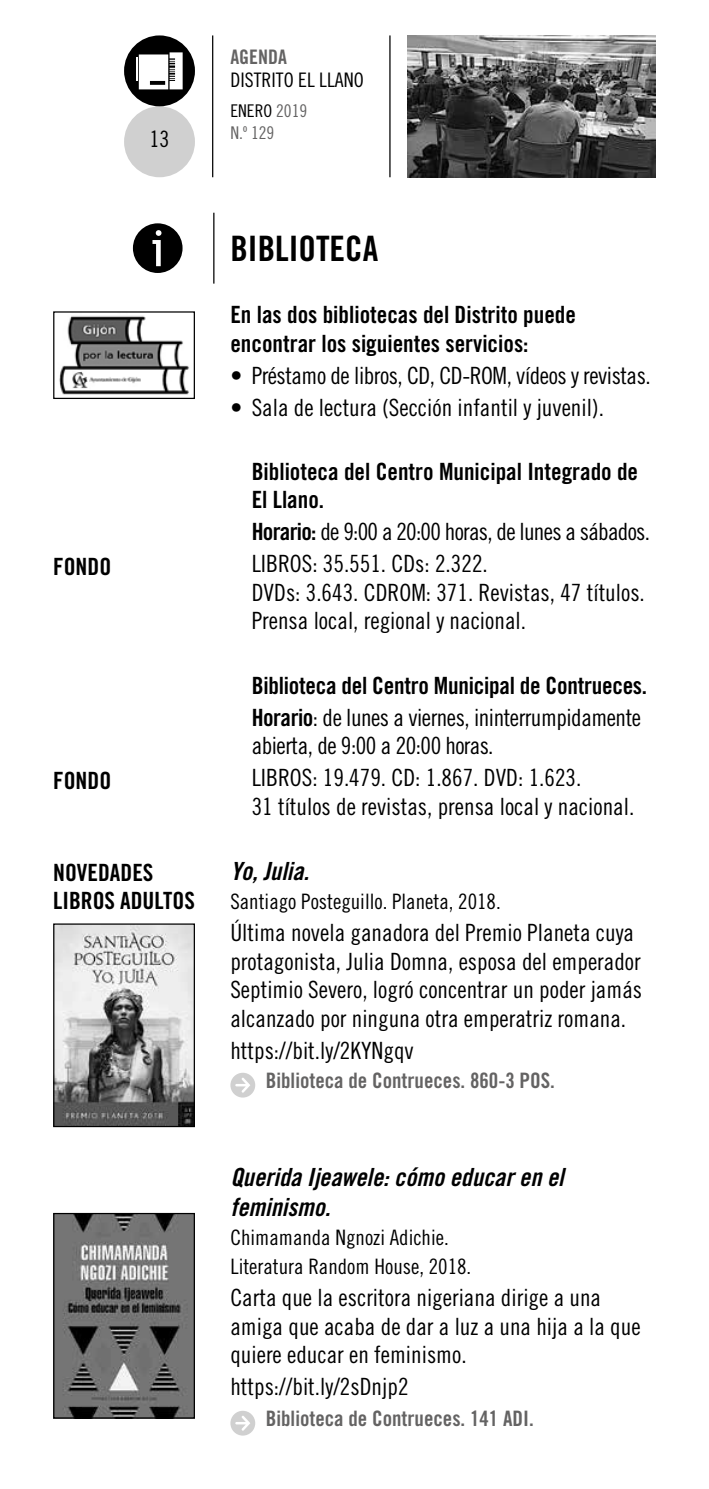
<style>
.page{position:relative;width:709px;height:1489px;background:#fff}
.page>*{position:absolute;margin:0;border:0;box-sizing:border-box;transform-origin:0 0}
.t1{font:35px "Trade Gothic LT Std Bd Cn 20";color:#000}
.t2{font:25px/30px "Trade Gothic LT Std Bd Cn 20 Obl";color:#000}
.t3{font:23.75px/28.5px "Trade Gothic LT Std Cn 18";color:#000}
.t4{font:23.75px/28.5px "Trade Gothic LT Std Bd Cn 20";color:#000}
.t5{font:23.75px/28.5px "Trade Gothic LT Std Cn 18";letter-spacing:-.02em;color:#000}
.t6{font:23.75px/32px "Trade Gothic LT Std Cn 18";letter-spacing:-.03em;color:#000}
.t7{font:22.5px "Trade Gothic LT Std Cn 18";color:#000}
.t8{font:21.25px/29px "Trade Gothic LT Std Cn 18";color:#000}
.t9{font:21.25px "Trade Gothic LT Std Bd Cn 20";color:#646363}
.t10{font:20px "Trade Gothic LT Std Cn 18";color:#000}
.t11{font:20px "Trade Gothic LT Std Bd Cn 20";color:#646363}
.t12{font:17.5px/22.5px "Trade Gothic LT Std Cn 18";color:#646363}
.s1{color:#000}
.s2{font-family:"Trade Gothic LT Std Bd Cn 20"}
</style>
<div class="page">
<hr style="left:212px;top:35px;width:1px;height:142px;background:#000">
<hr style="left:389px;top:35px;width:1px;height:142px;background:#000">
<div style="left:124px;top:106px;width:71px;height:71px;background:#d0d0d0;border-radius:50%"></div>
<div style="left:124px;top:35px;width:71px;height:71px;background:#000;border-radius:50%"></div>
<svg style="left:139px;top:52px;width:44px;height:37px;background:#d5d5d5"></svg>
<hr style="left:136px;top:57px;width:2px;height:24px;background:#fff">
<hr style="left:213px;top:213px;width:1px;height:70px;background:#000">
<div style="left:133px;top:223px;width:49px;height:50px;background:#000;border-radius:50%"></div>
<svg style="left:152px;top:230px;width:9px;height:36px"></svg>
<img style="left:59px;top:315px;width:130px;height:80px">
<div style="left:53px;top:311px;width:142px;height:88px;border:1px solid #000"></div>
<img style="left:55px;top:925px;width:138px;height:200px">
<div style="left:53px;top:923px;width:142px;height:204px;border:1px solid #000"></div>
<div style="left:230px;top:1072px;width:25px;height:25px;background:#d0d0d0;border-radius:50%"></div>
<svg style="left:235px;top:1078px;width:15px;height:14px"></svg>
<img style="left:55px;top:1214px;width:138px;height:202px">
<div style="left:53px;top:1212px;width:142px;height:206px;border:1px solid #000"></div>
<div style="left:230px;top:1410px;width:25px;height:25px;background:#d0d0d0;border-radius:50%"></div>
<svg style="left:235px;top:1416px;width:15px;height:14px"></svg>
<img style="left:407px;top:35px;width:249px;height:142px">
<p class="t7" style="left:149px;top:126px;width:21px">13</p>
<p class="t4" style="left:53px;top:552px;width:60px">FONDO</p>
<p class="t4" style="left:53px;top:765px;width:60px">FONDO</p>
<p class="t4" style="left:53px;top:857px;width:143px">NOVEDADES<br>LIBROS ADULTOS</p>
<p class="t11" style="left:230px;top:45px;width:58px">AGENDA</p>
<p class="t10" style="left:230px;top:68px;width:135px">DISTRITO EL LLANO</p>
<p class="t12" style="left:230px;top:99px;width:78px"><span class="s1">ENERO</span> 2019<br>N.º 129</p>
<h1 class="t1" style="left:230px;top:227px;width:149px">BIBLIOTECA</h1>
<p class="t4" style="left:230px;top:300px;width:347px">En las dos bibliotecas del Distrito puede encontrar los siguientes servicios:</p>
<p class="t5" style="left:230px;top:360px;width:422px">• Préstamo de libros, CD, CD-ROM, vídeos y revistas.</p>
<p class="t3" style="left:230px;top:392px;width:375px">• Sala de lectura (Sección infantil y juvenil).</p>
<p class="t4" style="left:252px;top:457px;width:388px">Biblioteca del Centro Municipal Integrado de<br>El Llano.</p>
<p class="t6" style="left:252px;top:515px;width:400px"><span class="s2">Horario:</span> de 9:00 a 20:00 horas, de lunes a sábados.<br>LIBROS: 35.551. CDs: 2.322.</p>
<p class="t3" style="left:252px;top:578px;width:395px">DVDs: 3.643. CDROM: 371. Revistas, 47 títulos.<br>Prensa local, regional y nacional.</p>
<p class="t4" style="left:252px;top:670px;width:397px">Biblioteca del Centro Municipal de Contrueces.</p>
<p class="t5" style="left:252px;top:702px;width:391px"><span class="s2">Horario</span>: de lunes a viernes, ininterrumpidamente abierta, de 9:00 a 20:00 horas.</p>
<p class="t3" style="left:252px;top:763px;width:384px">LIBROS: 19.479. CD: 1.867. DVD: 1.623.<br>31 títulos de revistas, prensa local y nacional.</p>
<p class="t2" style="left:230px;top:856px;width:80px">Yo, Julia.</p>
<p class="t8" style="left:230px;top:887px;width:272px">Santiago Posteguillo. Planeta, 2018.</p>
<p class="t3" style="left:230px;top:918px;width:413px">Última novela ganadora del Premio Planeta cuya protagonista, Julia Domna, esposa del emperador Septimio Severo, logró concentrar un poder jamás alcanzado por ninguna otra emperatriz romana.</p>
<p class="t3" style="left:230px;top:1036px;width:185px">https://bit.ly/2KYNgqv</p>
<p class="t9" style="left:266px;top:1067px;width:291px">Biblioteca de Contrueces. 860-3 POS.</p>
<p class="t2" style="left:230px;top:1162px;width:335px">Querida Ijeawele: cómo educar en el feminismo.</p>
<p class="t8" style="left:230px;top:1222px;width:242px">Chimamanda Ngnozi Adichie.<br>Literatura Random House, 2018.</p>
<p class="t3" style="left:230px;top:1282px;width:412px">Carta que la escritora nigeriana dirige a una amiga que acaba de dar a luz a una hija a la que quiere educar en feminismo.</p>
<p class="t3" style="left:230px;top:1371px;width:180px">https://bit.ly/2sDnjp2</p>
<p class="t9" style="left:266px;top:1405px;width:269px">Biblioteca de Contrueces. 141 ADI.</p>
</div>
